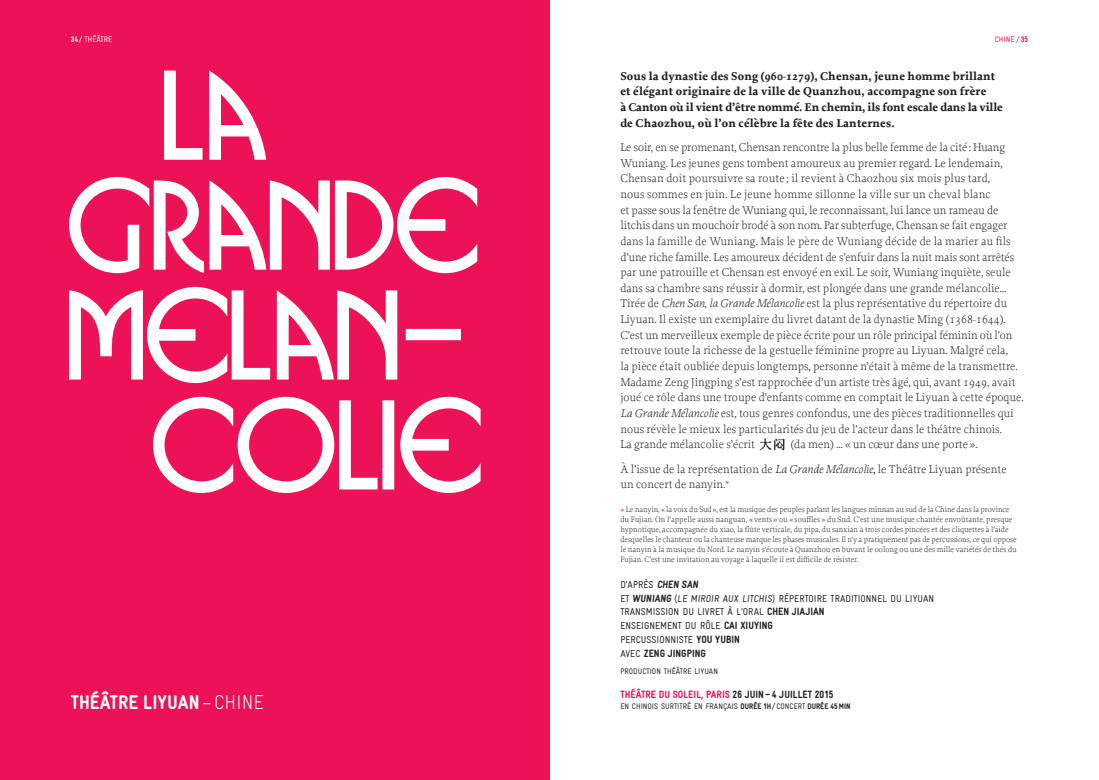
<style>
.page{position:relative;width:1099px;height:780px;background:#fff}
.page>*{position:absolute;margin:0;border:0;box-sizing:border-box;transform-origin:0 0}
.t1{font:900 condensed 20px "Gravur";color:#fff}
.t2{font:300 condensed 20px "Gravur";color:#fff}
.t3{font:300 11.88px/15.6px "Proforma";color:#231f20}
.t4{font:700 11.88px/15.6px "Proforma";letter-spacing:.01em;color:#231f20}
.t5{font:900 condensed 10.62px "Gravur";color:#ed1255}
.t6{font:900 condensed 10.62px "Gravur";color:#231f20}
.t7{font:condensed 10px/13.8px "Gravur";color:#231f20}
.t8{font:300 8.12px/10px "Proforma";color:#231f20}
.t9{font:condensed 8.12px "Gravur";color:#231f20}
.t10{font:condensed 8.12px "Gravur";color:#fff}
.t11{font:condensed 8.12px "Gravur";color:#ed1255}
.s1{font-weight:900}
.s2{font-style:italic}
.s3{color:#ed1255}
.s4{font-weight:900;font-size:10.62px}
.s5{font-weight:400;font-size:10px}
.s6{color:#231f20}
</style>
<div class="page">
<div style="left:0;top:0;width:549px;height:780px;background:#ed1255"></div>
<img style="left:759px;top:438px;width:26px;height:13px">
<svg style="left:153px;top:397px;width:327px;height:96px"></svg>
<svg style="left:69px;top:287px;width:392px;height:96px"></svg>
<svg style="left:69px;top:177px;width:408px;height:96px"></svg>
<svg style="left:164px;top:71px;width:102px;height:89px"></svg>
<p class="t10" style="left:71px;top:35px;width:43px"><span class="s1">34</span>/ THÉÂTRE</p>
<h1 class="t1" style="left:71px;top:691px;width:83px">THÉÂTRE LIYUAN</h1>
<h1 class="t2" style="left:202px;top:691px;width:63px">–Chine</h1>
<p class="t11" style="left:994px;top:35px;width:35px">CHINE / <span class="s1">35</span></p>
<p class="t4" style="left:620px;top:68px;width:384px">Sous la dynastie des Song (960-1279), Chensan, jeune homme brillant et élégant originaire de la ville de Quanzhou, accompagne son frère<br>à Canton où il vient d’être nommé. En chemin, ils font escale dans la ville de Chaozhou, où l’on célèbre la fête des Lanternes.</p>
<p class="t3" style="left:620px;top:139px;width:405px">Le soir, en se promenant, Chensan rencontre la plus belle femme de la cité: Huang Wuniang. Les jeunes gens tombent amoureux au premier regard. Le lendemain, Chensan doit poursuivre sa route ; il revient à Chaozhou six mois plus tard,<br>nous sommes en juin. Le jeune homme sillonne la ville sur un cheval blanc<br>et passe sous la fenêtre de Wuniang qui, le reconnaissant, lui lance un rameau de litchis dans un mouchoir brodé à son nom. Par subterfuge, Chensan se fait engager dans la famille de Wuniang. Mais le père de Wuniang décide de la marier au fils d’une riche famille. Les amoureux décident de s’enfuir dans la nuit mais sont arrêtés par une patrouille et Chensan est envoyé en exil. Le soir, Wuniang inquiète, seule dans sa chambre sans réussir à dormir, est plongée dans une grande mélancolie… Tirée de <span class="s2">Chen San</span>, <span class="s2">la Grande Mélancolie</span> est la plus représentative du répertoire du Liyuan. Il existe un exemplaire du livret datant de la dynastie Ming (1368-1644).<br>C’est un merveilleux exemple de pièce écrite pour un rôle principal féminin où l’on retrouve toute la richesse de la gestuelle féminine propre au Liyuan. Malgré cela,<br>la pièce était oubliée depuis longtemps, personne n’était à même de la transmettre.<br>Madame Zeng Jingping s’est rapprochée d’un artiste très âgé, qui, avant 1949, avait joué ce rôle dans une troupe d’enfants comme en comptait le Liyuan à cette époque.<br><span class="s2">La Grande Mélancolie</span> est, tous genres confondus, une des pièces traditionnelles qui nous révèle le mieux les particularités du jeu de l’acteur dans le théâtre chinois.<br>La grande mélancolie s’écrit</p>
<p class="t3" style="left:620px;top:432px;width:388px;line-height:24.4px;text-indent:170px">(da men) … «un cœur dans une porte ».<br>à l’issue de la représentation de <span class="s2">La Grande Mélancolie,</span> le Théâtre Liyuan présente</p>
<p class="t3" style="left:620px;top:476px;width:110px">un concert de nanyin.<sup>*</sup></p>
<p class="t8" style="left:620px;top:504px;width:398px"><span class="s3">*</span> Le nanyin, «la voix du Sud», est la musique des peuples parlant les langues minnan au sud de la Chine dans la province du Fujian. On l’appelle aussi nanguan, « vents » ou « souffles » du Sud. C’est une musique chantée envoûtante, presque hypnotique, accompagnée du xiao, la flûte verticale, du pipa, du sanxian à trois cordes pincées et des cliquettes à l’aide desquelles le chanteur ou la chanteuse marque les phases musicales. Il n’y a pratiquement pas de percussions, ce qui oppose le nanyin à la musique du Nord. Le nanyin s’écoute à Quanzhou en buvant le oolong ou une des mille variétés de thés du Fujian. C’est une invitation au voyage à laquelle il est difficile de résister.</p>
<p class="t7" style="left:620px;top:577px;width:315px">D ’APRÈS <span class="s4">CHEN SAN<br></span>ET <span class="s4">WUNIANG</span>(LE MIROIR AUX LITCHIS) RÉPERTOIRE TRADITIONNEL DU LIYUAN TRANSMISSION DU LIVRET À L’ORAL <span class="s4">CHEN JIAJIAN<br></span>ENSEIGNEMENT DU RÔLE <span class="s4">CAI XIUYING<br></span>PERCUSSIONNISTE <span class="s4">YOU YUBIN</span></p>
<p class="t6" style="left:620px;top:647px;width:87px"><span class="s5">AVEC</span> ZENG JINGPING</p>
<p class="t9" style="left:620px;top:666px;width:99px">PRODUCTION THÉÂTRE LIYUAN</p>
<p class="t5" style="left:620px;top:688px;width:214px">THÉÂTRE DU SOLEIL, PARIS <span class="s6">26 JUIN– 4 JUILLET 2015</span></p>
<p class="t9" style="left:620px;top:701px;width:232px">EN CHINOIS SURTITRÉ EN FRANÇAIS <span class="s1">DURÉE 1H</span>/CONCERT <span class="s1">DURÉE 45MIN</span></p>
</div>
